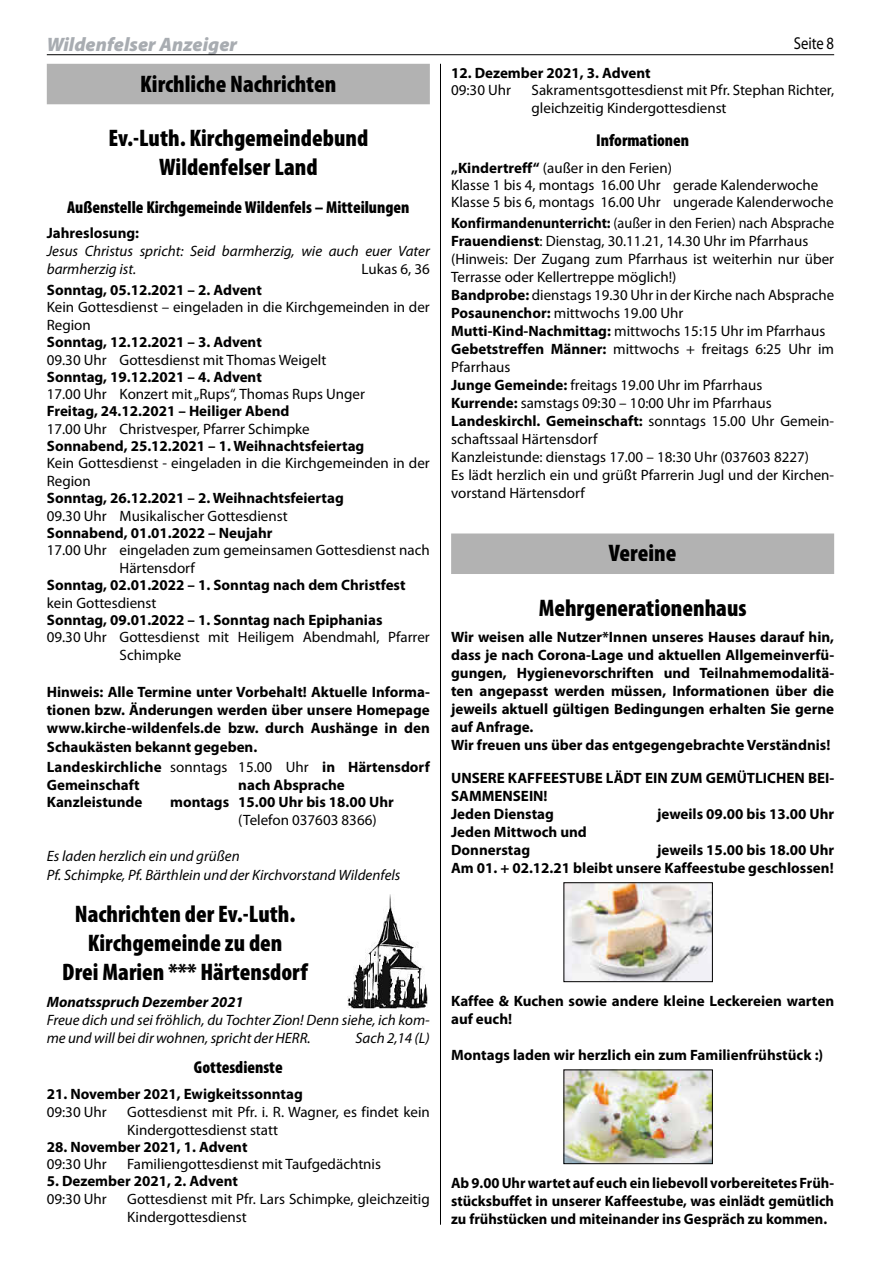
<style>
.page{position:relative;width:881px;height:1263px;background:#fff}
.page>*{position:absolute;margin:0;border:0;box-sizing:border-box;transform-origin:0 0}
.t1{font:900 condensed 24px/29.1px "Myriad Pro";color:#000;text-align:center}
.t2{font:italic 900 19.5px "Myriad Pro";color:#a8acb1}
.t3{font:900 condensed 17.25px "Myriad Pro";color:#000}
.t4{font:17.25px "Myriad Pro";letter-spacing:-.005em;color:#000;scale:.85 1}
.t5{font:700 15px/18px "Myriad Pro";color:#000}
.t6{font:15px/18px "Myriad Pro";color:#000}
.t7{font:15px/18px "Myriad Pro";color:#000;scale:.95 1}
.t8{font:italic 15px/18.3px "Myriad Pro";color:#000}
.t9{font:italic 700 15px "Myriad Pro";color:#000}
.s1{font-weight:700}
.s2{font-weight:400}
</style>
<div class="page">
<hr style="left:440px;top:64px;width:1px;height:1161px;background:#000">
<hr style="left:47px;top:54px;width:786px;height:1px;background:#000">
<div style="left:451px;top:533px;width:382px;height:41px;background:#b2b2b2"></div>
<img style="left:565px;top:884px;width:145px;height:96px">
<div style="left:563px;top:882px;width:149px;height:100px;border:1px solid #000"></div>
<img style="left:565px;top:1072px;width:145px;height:90px">
<div style="left:563px;top:1070px;width:149px;height:94px;border:1px solid #000"></div>
<div style="left:47px;top:64px;width:382px;height:40px;background:#b2b2b2"></div>
<img style="left:347px;top:894px;width:80px;height:114px">
<h2 class="t2" style="left:47px;top:31px;width:192px">Wildenfelser Anzeiger</h2>
<p class="t4" style="left:793px;top:33px;width:49px">Seite 8</p>
<p class="t5" style="left:451px;top:63px;width:201px">12. Dezember 2021, 3. Advent</p>
<p class="t6" style="left:451px;top:81px;width:61px">09:30 Uhr</p>
<p class="t6" style="left:531px;top:81px;width:304px">Sakramentsgottesdienst mit Pfr. Stephan Richter, gleichzeitig Kindergottesdienst</p>
<p class="t3" style="left:596px;top:129px;width:95px">Informationen</p>
<p class="t6" style="left:451px;top:159px;width:383px;line-height:17.2px"><span class="s1">„Kindertreff“</span> (außer in den Ferien)<br>Klasse 1 bis 4, montags 16.00 Uhr gerade Kalenderwoche<br>Klasse 5 bis 6, montags 16.00 Uhr ungerade Kalenderwoche</p>
<p class="t7" style="left:451px;top:214px;width:404px"><span class="s1">Konfirmandenunterricht:</span> (außer in den Ferien) nach Absprache <span class="s1">Frauendienst</span>: Dienstag, 30.11.21, 14.30 Uhr im Pfarrhaus (Hinweis: Der Zugang zum Pfarrhaus ist weiterhin nur über Terrasse oder Kellertreppe möglich!)<br><span class="s1">Bandprobe:</span> dienstags 19.30 Uhr in der Kirche nach Absprache <span class="s1">Posaunenchor:</span> mittwochs 19.00 Uhr <span class="s1">Mutti-Kind-Nachmittag:</span> mittwochs 15:15 Uhr im Pfarrhaus <span class="s1">Gebetstreffen Männer:</span> mittwochs + freitags 6:25 Uhr im Pfarrhaus<br><span class="s1">Junge Gemeinde:</span> freitags 19.00 Uhr im Pfarrhaus<br><span class="s1">Kurrende:</span> samstags 09:30 – 10:00 Uhr im Pfarrhaus <span class="s1">Landeskirchl. Gemeinschaft:</span> sonntags 15.00 Uhr Gemein&shy;schaftssaal Härtensdorf<br>Kanzleistunde: dienstags 17.00 – 18:30 Uhr (037603 8227)<br>Es lädt herzlich ein und grüßt Pfarrerin Jugl und der Kirchen&shy;vorstand Härtensdorf</p>
<h1 class="t1" style="left:140px;top:68px;width:198px">Kirchliche Nachrichten</h1>
<h1 class="t1" style="left:108px;top:123px;width:261px">Ev.-Luth. Kirchgemeindebund<br>Wildenfelser Land</h1>
<p class="t3" style="left:67px;top:196px;width:344px">Außenstelle Kirchgemeinde Wildenfels – Mitteilungen</p>
<p class="t5" style="left:47px;top:223px;width:94px">Jahreslosung:</p>
<p class="t8" style="left:47px;top:242px;width:384px">Jesus Christus spricht: Seid barmherzig, wie auch euer Vater barmherzig ist.</p>
<p class="t6" style="left:361px;top:260px;width:70px">Lukas 6, 36</p>
<p class="t5" style="left:47px;top:280px;width:216px">Sonntag, 05.12.2021 – 2. Advent</p>
<p class="t6" style="left:47px;top:298px;width:384px">Kein Gottesdienst – eingeladen in die Kirchgemeinden in der<br>Region</p>
<p class="t5" style="left:47px;top:333px;width:216px">Sonntag, 12.12.2021 – 3. Advent</p>
<p class="t6" style="left:47px;top:350px;width:281px">09.30 Uhr Gottesdienst mit Thomas Weigelt</p>
<p class="t5" style="left:47px;top:367px;width:216px">Sonntag, 19.12.2021 – 4. Advent</p>
<p class="t6" style="left:47px;top:385px;width:319px">17.00 Uhr Konzert mit „Rups“, Thomas Rups Unger</p>
<p class="t5" style="left:47px;top:402px;width:244px">Freitag, 24.12.2021 – Heiliger Abend</p>
<p class="t6" style="left:47px;top:419px;width:264px">17.00 Uhr Christvesper, Pfarrer Schimpke</p>
<p class="t5" style="left:47px;top:436px;width:319px">Sonnabend, 25.12.2021 – 1. Weihnachtsfeiertag</p>
<p class="t6" style="left:47px;top:454px;width:384px">Kein Gottesdienst - eingeladen in die Kirchgemeinden in der<br>Region</p>
<p class="t5" style="left:47px;top:489px;width:298px">Sonntag, 26.12.2021 – 2. Weihnachtsfeiertag</p>
<p class="t6" style="left:47px;top:506px;width:242px">09.30 Uhr Musikalischer Gottesdienst</p>
<p class="t5" style="left:47px;top:523px;width:227px">Sonnabend, 01.01.2022 – Neujahr</p>
<p class="t6" style="left:119px;top:541px;width:311px;text-indent:-73px">17.00 Uhr eingeladen zum gemeinsamen Gottesdienst nach<br>Härtensdorf</p>
<p class="t5" style="left:47px;top:576px;width:360px">Sonntag, 02.01.2022 – 1. Sonntag nach dem Christfest</p>
<p class="t6" style="left:47px;top:593px;width:111px">kein Gottesdienst</p>
<p class="t5" style="left:47px;top:610px;width:337px">Sonntag, 09.01.2022 – 1. Sonntag nach Epiphanias</p>
<p class="t6" style="left:119px;top:628px;width:311px;text-indent:-73px">09.30 Uhr Gottesdienst mit Heiligem Abendmahl, Pfarrer<br>Schimpke</p>
<p class="t5" style="left:47px;top:682px;width:384px;text-align:justify">Hinweis: Alle Termine unter Vorbehalt! Aktuelle Informa&shy;tionen bzw. Änderungen werden über unsere Homepage www.kirche-wildenfels.de bzw. durch Aushänge in den Schaukästen bekannt gegeben.</p>
<p class="t5" style="left:47px;top:758px;width:116px">Landeskirchliche<br>Gemeinschaft</p>
<p class="t5" style="left:238px;top:758px;width:193px;text-indent:-68px"><span class="s2">sonntags 15.00 Uhr</span> in Härtensdorf nach Absprache</p>
<p class="t5" style="left:47px;top:793px;width:97px">Kanzleistunde</p>
<p class="t5" style="left:170px;top:793px;width:225px">montags 15.00 Uhr bis 18.00 Uhr</p>
<p class="t6" style="left:238px;top:810px;width:140px">(Telefon 037603 8366)</p>
<p class="t8" style="left:47px;top:847px;width:355px">Es laden herzlich ein und grüßen<br>Pf. Schimpke, Pf. Bärthlein und der Kirchvorstand Wildenfels</p>
<h1 class="t1" style="left:62px;top:898px;width:247px">Nachrichten der Ev.-Luth.<br>Kirchgemeinde zu den<br>Drei Marien *** Härtensdorf</h1>
<p class="t9" style="left:47px;top:992px;width:198px">Monatsspruch Dezember 2021</p>
<p class="t8" style="left:47px;top:1010px;width:384px">Freue dich und sei fröhlich, du Tochter Zion! Denn siehe, ich kom&shy;me und will bei dir wohnen, spricht der HERR.</p>
<h1 class="t1" style="left:608px;top:538px;width:69px">Vereine</h1>
<h1 class="t1" style="left:538px;top:592px;width:209px">Mehrgenerationenhaus</h1>
<p class="t5" style="left:451px;top:627px;width:384px">Wir weisen alle Nutzer*Innen unseres Hauses darauf hin, dass je nach Corona-Lage und aktuellen Allgemeinverfü&shy;gungen, Hygienevorschriften und Teilnahmemodalitä&shy;ten angepasst werden müssen, Informationen über die jeweils aktuell gültigen Bedingungen erhalten Sie gerne auf Anfrage.<br>Wir freuen uns über das entgegengebrachte Verständnis!</p>
<p class="t5" style="left:451px;top:768px;width:384px">UNSERE KAFFEESTUBE LÄDT EIN ZUM GEMÜTLICHEN BEI-<br>SAMMENSEIN!<br>Jeden Dienstag</p>
<p class="t5" style="left:657px;top:804px;width:178px">jeweils 09.00 bis 13.00 Uhr</p>
<p class="t5" style="left:451px;top:822px;width:137px">Jeden Mittwoch und<br>Donnerstag</p>
<p class="t5" style="left:451px;top:840px;width:384px;text-align:right">jeweils 15.00 bis 18.00 Uhr<br>Am 01. + 02.12.21 bleibt unsere Kaffeestube geschlossen!</p>
<p class="t5" style="left:451px;top:992px;width:384px">Kaffee &amp; Kuchen sowie andere kleine Leckereien warten auf euch!</p>
<p class="t5" style="left:451px;top:1046px;width:373px">Montags laden wir herzlich ein zum Familienfrühstück :)</p>
<p class="t8" style="left:355px;top:1028px;width:76px">Sach 2,14 (L)</p>
<p class="t3" style="left:194px;top:1056px;width:90px">Gottesdienste</p>
<p class="t5" style="left:47px;top:1085px;width:257px">21. November 2021, Ewigkeitssonntag</p>
<p class="t6" style="left:47px;top:1102px;width:61px">09:30 Uhr</p>
<p class="t6" style="left:127px;top:1102px;width:304px">Gottesdienst mit Pfr. i. R. Wagner, es findet kein<br>Kindergottesdienst statt</p>
<p class="t5" style="left:47px;top:1137px;width:202px">28. November 2021, 1. Advent</p>
<p class="t6" style="left:47px;top:1155px;width:61px">09:30 Uhr</p>
<p class="t6" style="left:127px;top:1155px;width:255px">Familiengottesdienst mit Taufgedächtnis</p>
<p class="t5" style="left:47px;top:1172px;width:192px">5. Dezember 2021, 2. Advent</p>
<p class="t6" style="left:47px;top:1189px;width:61px">09:30 Uhr</p>
<p class="t6" style="left:127px;top:1189px;width:304px">Gottesdienst mit Pfr. Lars Schimpke, gleichzeitig<br>Kindergottesdienst</p>
<p class="t5" style="left:451px;top:1174px;width:384px;text-align:justify">Ab 9.00 Uhr wartet auf euch ein liebevoll vorbereitetes Früh&shy;stücksbuffet in unserer Kaffeestube, was einlädt gemütlich zu frühstücken und miteinander ins Gespräch zu kommen.</p>
</div>
